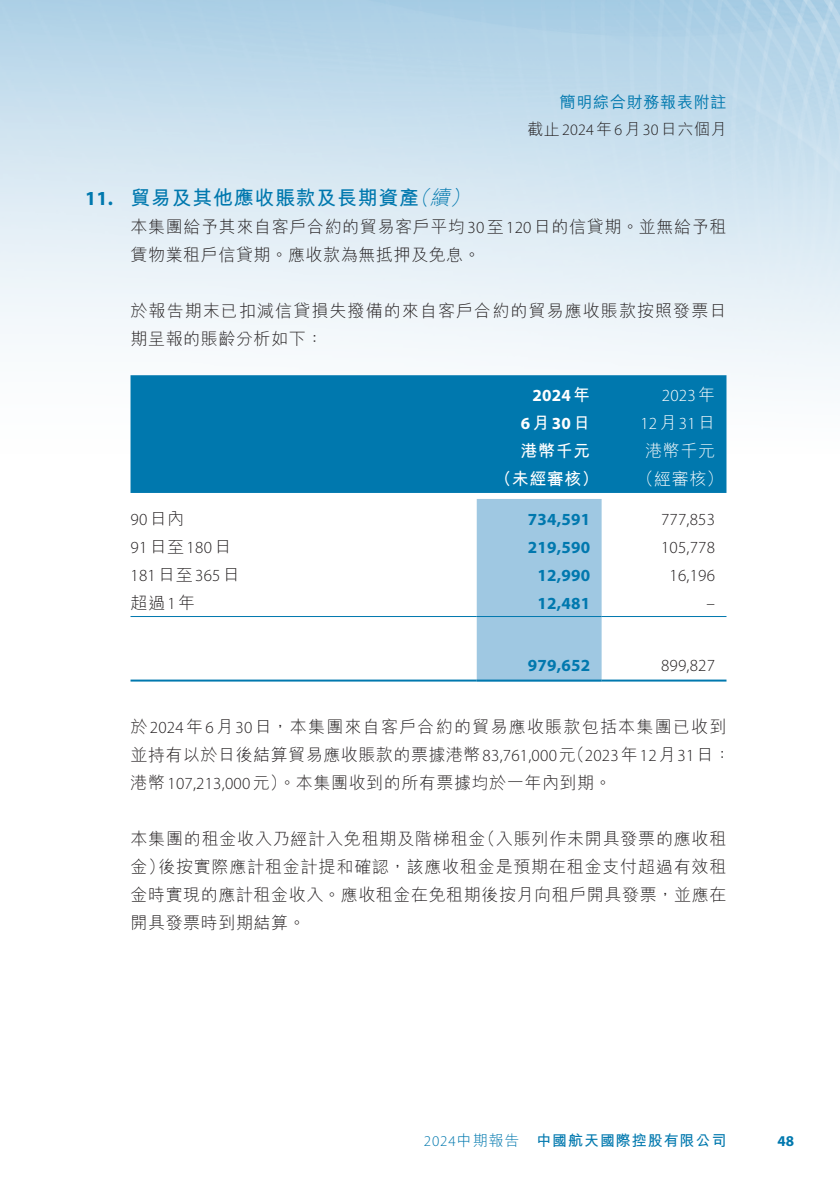
<style>
.page{position:relative;width:840px;height:1191px;background:#fff}
.page>*{position:absolute;margin:0;border:0;box-sizing:border-box;transform-origin:0 0}
._01_H1{font:700 20px "M Hei HK";letter-spacing:.03em;color:#0078ae}
._01_H1-2{font:italic 300 20px "M Hei HK";color:#0078ae}
._01_H1-3{font:700 20px "Myriad Pro";color:#0078ae}
._00_txt{font:300 17px/28px "M Hei HK";letter-spacing:.035em;color:#231f20}
._50_Table_txt{font:300 17px "Myriad Pro";letter-spacing:.015em;color:#231f20}
._00_txt-2{font:300 17px/28px "M Hei HK";letter-spacing:.065em;color:#231f20}
._50_Table_txt-2{font:700 17px "Myriad Pro";letter-spacing:.01em;color:#0078ae}
._50_Table_txt-3{font:300 17px "Myriad Pro";letter-spacing:.015em;color:#fff}
._50_Table_txt-4{font:700 17px "Myriad Pro";letter-spacing:.01em;color:#fff}
._50_Table_txt-5{font:700 17px "M Hei HK";letter-spacing:.03em;color:#fff}
._50_Table_txt-6{font:300 17px "M Hei HK";letter-spacing:.035em;color:#fff}
._50_Table_txt-7{font:300 17px "M Hei HK";color:#231f20}
.t1{font:300 16px "M Hei HK";letter-spacing:.035em;color:#231f20}
.t2{font:500 16px "M Hei HK";letter-spacing:.045em;color:#0078ae}
.t3{font:700 15px "M Hei HK";letter-spacing:.06em;color:#0078ae}
.t4{font:300 15px "Myriad Pro";color:#0078ae}
.t5{font:700 15px "Myriad Pro";color:#0078ae}
.s1{font-family:"Myriad Pro"}
.s2{font-family:"M Hei HK"}
</style>
<div class="page">
<div style="left:130px;top:375px;width:596px;height:118px;background:#0078ae"></div>
<div style="left:476px;top:499px;width:125px;height:180px;background:#9fc8e2"></div>
<hr style="left:130px;top:616px;width:346px;height:1px;background:#0078ae">
<hr style="left:476px;top:616px;width:125px;height:1px;background:#0078ae">
<hr style="left:601px;top:616px;width:125px;height:1px;background:#0078ae">
<hr style="left:130px;top:679px;width:346px;height:2px;background:#0078ae">
<hr style="left:476px;top:679px;width:125px;height:2px;background:#0078ae">
<hr style="left:601px;top:679px;width:125px;height:2px;background:#0078ae">
<p class="t2" style="left:559px;top:90px;width:168px">簡明綜合財務報表附註</p>
<p class="t1" style="left:527px;top:121px;width:200px">截止<span class="s1">2024</span>年<span class="s1">6</span>月<span class="s1">30</span>日六個月</p>
<p class="_01_H1-3" style="left:85px;top:185px;width:29px">11.</p>
<p class="_01_H1-2" style="left:429px;top:187px;width:26px">續</p>
<p class="_01_H1-2" style="left:409px;top:187px;width:26px">（</p>
<p class="_01_H1-2" style="left:449px;top:187px;width:26px">(</p>
<p class="_01_H1" style="left:130px;top:183px;width:290px">貿易及其他應收賬款及長期資產</p>
<p class="_00_txt" style="left:130px;top:212px;width:597px">本集團給予其來自客戶合約的貿易客戶平均<span class="s1">30</span>至<span class="s1">120</span>日的信貸期。並無給予租賃物業租戶信貸期。應收款為無抵押及免息。</p>
<p class="_00_txt-2" style="left:130px;top:296px;width:597px">於報告期末已扣減信貸損失撥備的來自客戶合約的貿易應收賬款按照發票日期呈報的賬齡分析如下：</p>
<p class="_50_Table_txt-4" style="left:532px;top:384px;width:59px">2024<span class="s2">年</span></p>
<p class="_50_Table_txt-4" style="left:520px;top:412px;width:71px">6<span class="s2">月</span>30<span class="s2">日</span></p>
<p class="_50_Table_txt-5" style="left:520px;top:438px;width:71px">港幣千元</p>
<p class="_50_Table_txt-3" style="left:661px;top:385px;width:55px">2023<span class="s2">年</span></p>
<p class="_50_Table_txt-3" style="left:640px;top:413px;width:76px">12<span class="s2">月</span>31<span class="s2">日</span></p>
<p class="_50_Table_txt-6" style="left:645px;top:442px;width:71px">港幣千元</p>
<p class="_50_Table_txt-5" style="left:494px;top:466px;width:106px">（未經審核）</p>
<p class="_50_Table_txt-6" style="left:636px;top:470px;width:88px">（經審核(</p>
<p class="_50_Table_txt" style="left:130px;top:509px;width:55px">90<span class="s2">日內</span></p>
<p class="_50_Table_txt-2" style="left:527px;top:508px;width:64px">734,591</p>
<p class="_50_Table_txt" style="left:660px;top:509px;width:56px">777,853</p>
<p class="_50_Table_txt" style="left:130px;top:537px;width:102px">91<span class="s2">日至</span>180<span class="s2">日</span></p>
<p class="_50_Table_txt-2" style="left:527px;top:536px;width:64px">219,590</p>
<p class="_50_Table_txt" style="left:660px;top:537px;width:56px">105,778</p>
<p class="_50_Table_txt" style="left:130px;top:565px;width:111px">181<span class="s2">日至</span>365<span class="s2">日</span></p>
<p class="_50_Table_txt-2" style="left:537px;top:564px;width:54px">12,990</p>
<p class="_50_Table_txt" style="left:669px;top:565px;width:47px">16,196</p>
<p class="_50_Table_txt-7" style="left:130px;top:594px;width:66px">超過<span class="s1">1</span>年</p>
<p class="_50_Table_txt-2" style="left:537px;top:592px;width:54px">12,481</p>
<p class="_50_Table_txt" style="left:706px;top:593px;width:10px">–</p>
<p class="_50_Table_txt-2" style="left:527px;top:654px;width:64px">979,652</p>
<p class="_50_Table_txt" style="left:660px;top:655px;width:56px">899,827</p>
<p class="_00_txt" style="left:130px;top:712px;width:601px">於<span class="s1">2024</span>年<span class="s1">6</span>月<span class="s1">30</span>日，本集團來自客戶合約的貿易應收賬款包括本集團已收到並持有以於日後結算貿易應收賬款的票據港幣<span class="s1">83,761,000</span> （元 <span class="s1">2023</span>年<span class="s1">12</span>月<span class="s1">31</span>日：港幣<span class="s1">107,213,000</span>元）。本集團收到的所有票據均於一年內到期。</p>
<p class="_00_txt" style="left:478px;top:824px;width:249px">（入賬列作未開具發票的應收租</p>
<p class="_00_txt" style="left:158px;top:824px;width:569px;text-indent:-28px">本集團的租金收入乃經計入免租期及階梯租金<br>後按實際應計租金計提和確認，該應收租金是預期在租金支付超過有效租</p>
<p class="_00_txt" style="left:130px;top:852px;width:597px">金）<br>金時實現的應計租金收入。應收租金在免租期後按月向租戶開具發票，並應在開具發票時到期結算。</p>
<p class="t4" style="left:423px;top:1131px;width:97px">2024<span class="s2">中期報告</span></p>
<p class="t3" style="left:536px;top:1129px;width:191px">中國航天國際控股有限公司</p>
<p class="t5" style="left:777px;top:1131px;width:18px">48</p>
</div>
